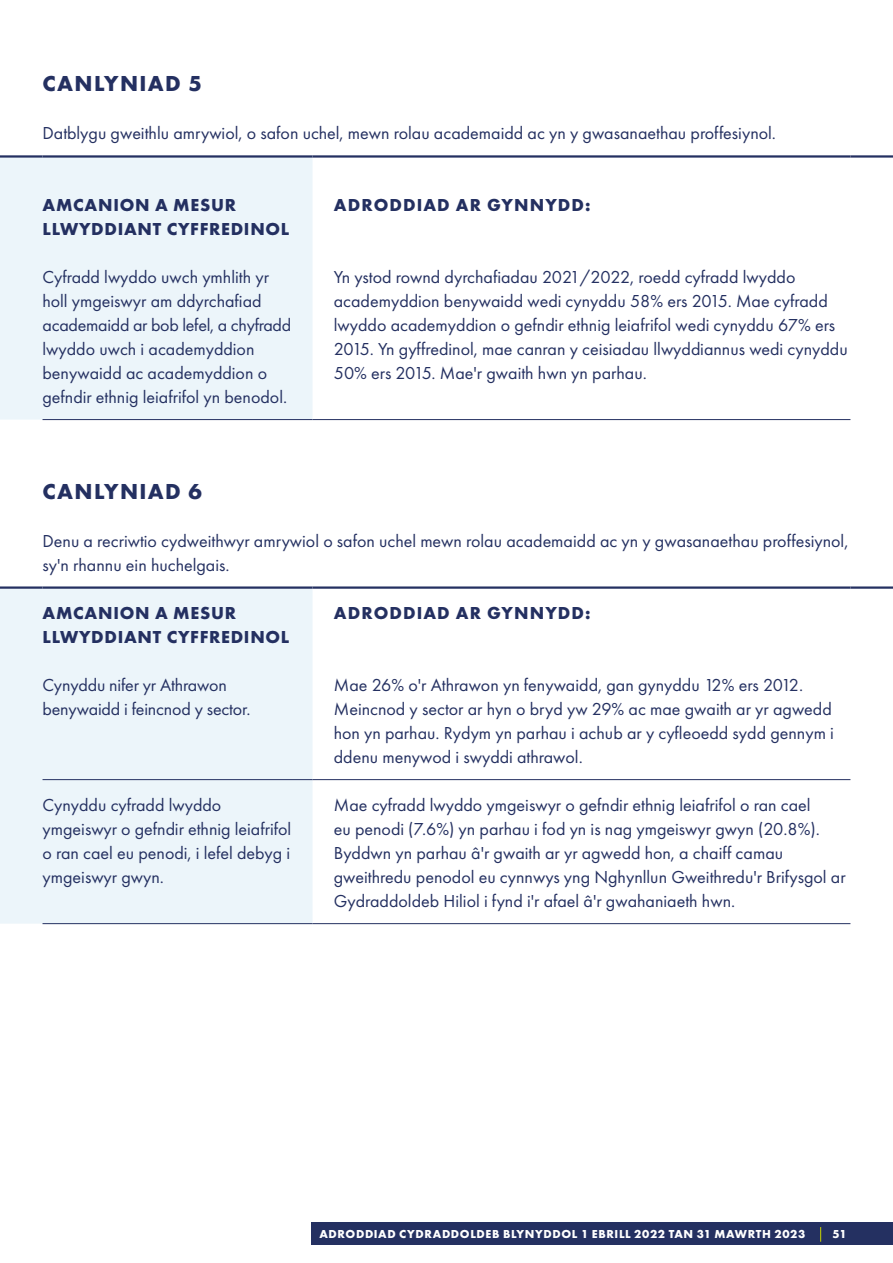
<style>
.page{position:relative;width:893px;height:1263px;background:#fff}
.page>*{position:absolute;margin:0;border:0;box-sizing:border-box;transform-origin:0 0}
.Sub_Heading{font:700 22.5px "Futura PT";letter-spacing:.06em;color:#243061}
.Body_Appendix{font:18px/24px "Futura PT";color:#243061}
.Body_Table{font:18px/24px "Futura PT";color:#243061}
.Sub_Heading_2_Table{font:700 18px/24px "Futura PT";letter-spacing:.04em;color:#243061}
.Sub_Heading_2_Table-2{font:700 18px "Futura PT";letter-spacing:.06em;color:#243061}
.t1{font:700 12px "Futura PT";letter-spacing:.055em;color:#fff}
</style>
<div class="page">
<svg style="left:0;top:158px;width:313px;height:766px;fill:#ecf5fa"></svg>
<hr style="left:313px;top:923px;width:537px;height:1px;background:#243061">
<hr style="left:43px;top:923px;width:270px;height:1px;background:#243061">
<hr style="left:0;top:586px;width:43px;height:3px;background:#243061">
<hr style="left:43px;top:586px;width:270px;height:3px;background:#243061">
<hr style="left:313px;top:586px;width:537px;height:3px;background:#243061">
<hr style="left:850px;top:586px;width:43px;height:3px;background:#243061">
<hr style="left:43px;top:419px;width:270px;height:1px;background:#243061">
<hr style="left:313px;top:419px;width:537px;height:1px;background:#243061">
<hr style="left:0;top:155px;width:43px;height:3px;background:#243061">
<hr style="left:43px;top:155px;width:270px;height:3px;background:#243061">
<hr style="left:313px;top:155px;width:537px;height:3px;background:#243061">
<hr style="left:850px;top:155px;width:43px;height:3px;background:#243061">
<hr style="left:43px;top:779px;width:270px;height:1px;background:#243061">
<hr style="left:313px;top:779px;width:537px;height:1px;background:#243061">
<div style="left:311px;top:1222px;width:582px;height:23px;background:#243061"></div>
<svg style="left:820px;top:1227px;width:1px;height:15px"></svg>
<h2 class="Sub_Heading" style="left:43px;top:68px;width:161px">CANLYNIAD 5</h2>
<p class="Body_Appendix" style="left:43px;top:120px;width:735px">Datblygu gweithlu amrywiol, o safon uchel, mewn rolau academaidd ac yn y gwasanaethau proffesiynol.</p>
<p class="Sub_Heading_2_Table" style="left:43px;top:192px;width:248px">AMCANION A MESUR<br>LLWYDDIANT CYFFREDINOL</p>
<p class="Body_Appendix" style="left:43px;top:264px;width:250px">Cyfradd lwyddo uwch ymhlith yr holl ymgeiswyr am ddyrchafiad academaidd ar bob lefel, a chyfradd lwyddo uwch i academyddion benywaidd ac academyddion o gefndir ethnig leiafrifol yn benodol.</p>
<p class="Sub_Heading_2_Table-2" style="left:334px;top:193px;width:258px">ADRODDIAD AR GYNNYDD:</p>
<p class="Body_Table" style="left:334px;top:264px;width:515px">Yn ystod rownd dyrchafiadau 2021/2022, roedd cyfradd lwyddo academyddion benywaidd wedi cynyddu 58% ers 2015. Mae cyfradd lwyddo academyddion o gefndir ethnig leiafrifol wedi cynyddu 67% ers 2015. Yn gyffredinol, mae canran y ceisiadau llwyddiannus wedi cynyddu 50% ers 2015. Mae'r gwaith hwn yn parhau.</p>
<h2 class="Sub_Heading" style="left:43px;top:476px;width:161px">CANLYNIAD 6</h2>
<p class="Body_Appendix" style="left:43px;top:528px;width:807px">Denu a recriwtio cydweithwyr amrywiol o safon uchel mewn rolau academaidd ac yn y gwasanaethau proffesiynol, sy'n rhannu ein huchelgais.</p>
<p class="Sub_Heading_2_Table" style="left:43px;top:600px;width:248px">AMCANION A MESUR<br>LLWYDDIANT CYFFREDINOL</p>
<p class="Body_Appendix" style="left:43px;top:672px;width:210px">Cynyddu nifer yr Athrawon benywaidd i feincnod y sector.</p>
<p class="Sub_Heading_2_Table-2" style="left:334px;top:601px;width:258px">ADRODDIAD AR GYNNYDD:</p>
<p class="Body_Table" style="left:334px;top:672px;width:502px">Mae 26% o'r Athrawon yn fenywaidd, gan gynyddu 12% ers 2012.<br>Meincnod y sector ar hyn o bryd yw 29% ac mae gwaith ar yr agwedd hon yn parhau. Rydym yn parhau i achub ar y cyfleoedd sydd gennym i ddenu menywod i swyddi athrawol.</p>
<p class="Body_Appendix" style="left:43px;top:792px;width:250px">Cynyddu cyfradd lwyddo ymgeiswyr o gefndir ethnig leiafrifol o ran cael eu penodi, i lefel debyg i ymgeiswyr gwyn.</p>
<p class="Body_Appendix" style="left:334px;top:792px;width:513px">Mae cyfradd lwyddo ymgeiswyr o gefndir ethnig leiafrifol o ran cael<br>eu penodi (7.6%) yn parhau i fod yn is nag ymgeiswyr gwyn (20.8%).<br>Byddwn yn parhau â'r gwaith ar yr agwedd hon, a chaiff camau gweithredu penodol eu cynnwys yng Nghynllun Gweithredu'r Brifysgol ar Gydraddoldeb Hiliol i fynd i'r afael â'r gwahaniaeth hwn.</p>
<p class="t1" style="left:320px;top:1226px;width:487px">ADRODDIAD CYDRADDOLDEB BLYNYDDOL 1 EBRILL 2022 TAN 31 MAWRTH 2023</p>
<p class="t1" style="left:833px;top:1226px;width:16px">51</p>
</div>
